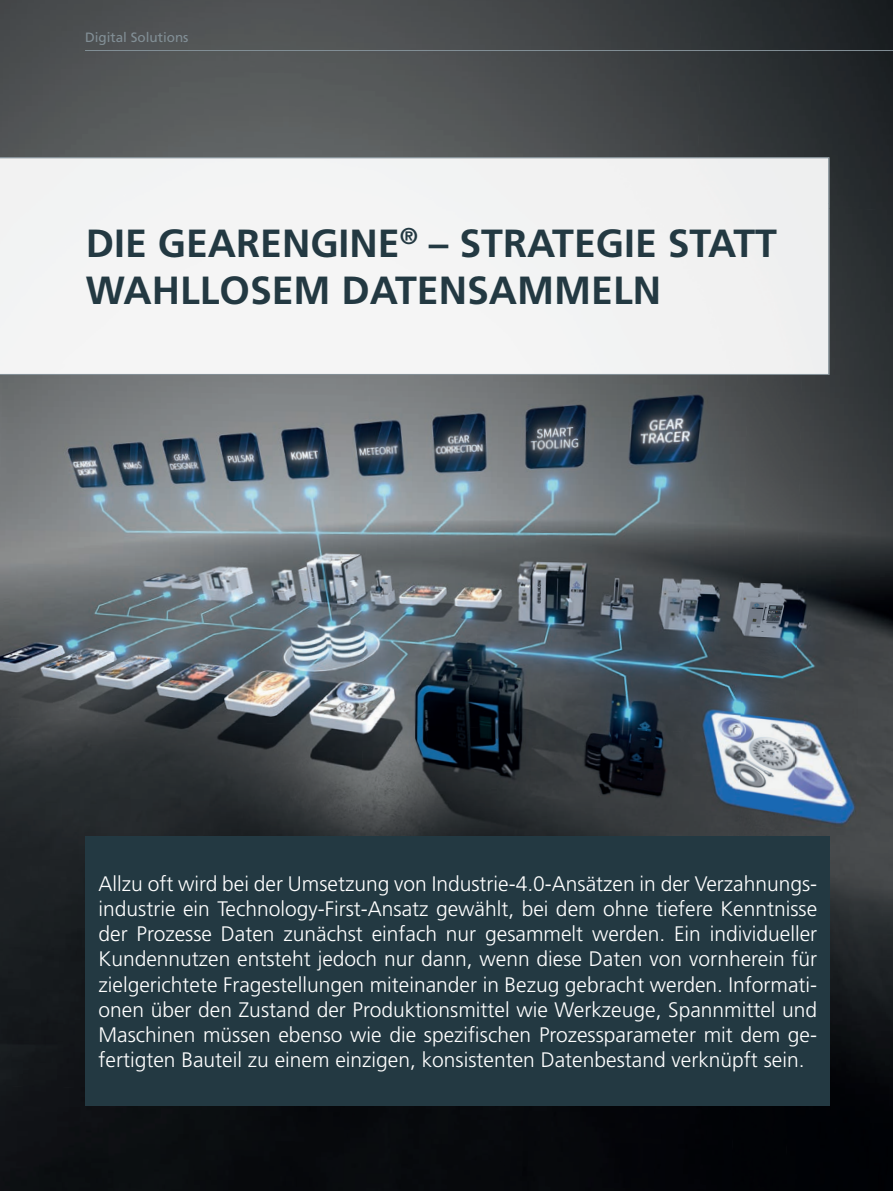
<style>
.page{position:relative;width:893px;height:1191px;background:#fff}
.page>*{position:absolute;margin:0;border:0;box-sizing:border-box;transform-origin:0 0}
.t1{font:700 39.3px/47.1px "Frutiger LT Std";color:#233942}
.t2{font:300 21px/25.2px "Frutiger LT Std";color:#fff;text-align:justify}
.t3{font:13.5px "Frutiger LT Std";color:#828f96}
</style>
<div class="page">
<img style="left:0;top:0;width:698px;height:157px">
<img style="left:698px;top:0;width:195px;height:208px">
<img style="left:802px;top:208px;width:91px;height:983px">
<img style="left:0;top:375px;width:363px;height:343px">
<img style="left:363px;top:375px;width:368px;height:350px">
<img style="left:731px;top:375px;width:71px;height:816px">
<img style="left:0;top:718px;width:363px;height:367px">
<img style="left:355px;top:725px;width:386px;height:111px">
<div style="left:0;top:1085px;width:734px;height:106px;background:#080a0e"></div>
<hr style="left:85px;top:50px;width:808px;height:1px;background:#828f96">
<div style="left:0;top:157px;width:829px;height:218px;background:#f3f4f4"></div>
<div style="left:86px;top:836px;width:744px;height:270px;background:#233942"></div>
<p class="t3" style="left:85px;top:29px;width:105px">Digital Solutions</p>
<h1 class="t1" style="left:86px;top:220px;width:693px">DIE GEARENGINE<sup>®</sup> – STRATEGIE STATT<br>WAHLLOSEM DATENSAMMELN</h1>
<p class="t2" style="left:99px;top:871px;width:720px">Allzu oft wird bei der Umsetzung von Industrie-4.0-Ansätzen in der Verzahnungs&shy;industrie ein Technology-First-Ansatz gewählt, bei dem ohne tiefere Kenntnisse der Prozesse Daten zunächst einfach nur gesammelt werden. Ein individueller Kundennutzen entsteht jedoch nur dann, wenn diese Daten von vornherein für zielgerichtete Fragestellungen miteinander in Bezug gebracht werden. Informati&shy;onen über den Zustand der Produktionsmittel wie Werkzeuge, Spannmittel und Maschinen müssen ebenso wie die spezifischen Prozessparameter mit dem ge&shy;fertigten Bauteil zu einem einzigen, konsistenten Datenbestand verknüpft sein.</p>
</div>
